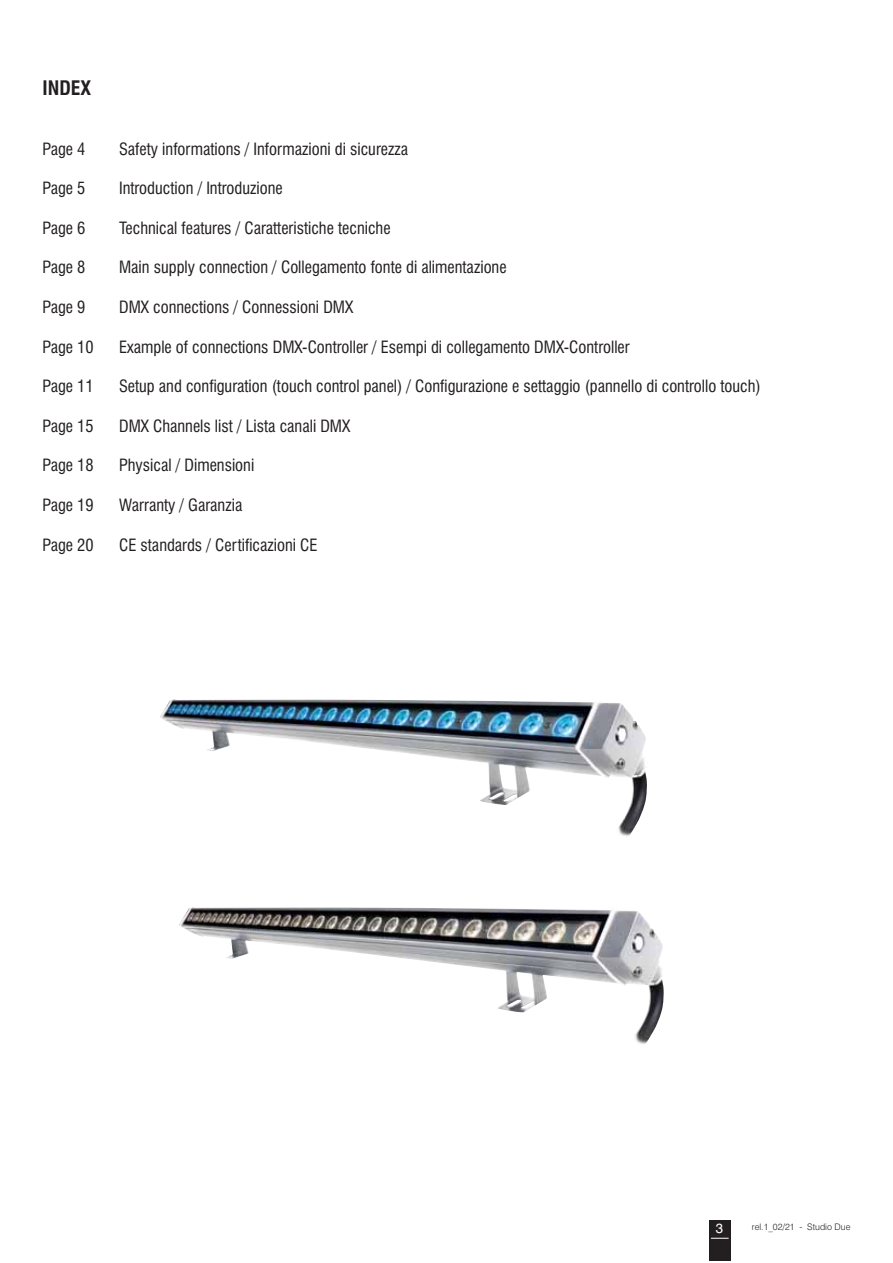
<style>
.page{position:relative;width:893px;height:1263px;background:#fff}
.page>*{position:absolute;margin:0;border:0;box-sizing:border-box;transform-origin:0 0}
.t1{font:700 condensed 19.5px "Swiss 721 BT";color:#231f20}
.t2{font:condensed 16.5px "Swiss 721 BT";color:#231f20}
.t3{font:13.5px "Swiss 721 BT";color:#fff}
.t4{font:300 9px "Swiss 721 BT";color:#231f20}
</style>
<div class="page">
<div style="left:709px;top:1220px;width:22px;height:41px;background:#231f20"></div>
<svg style="left:711px;top:1238px;width:17px;height:1px"></svg>
<img style="left:160px;top:699px;width:487px;height:137px">
<img style="left:179px;top:907px;width:485px;height:137px">
<p class="t1" style="left:43px;top:79px;width:50px">INDEX</p>
<p class="t2" style="left:43px;top:141px;width:44px">Page 4</p>
<p class="t2" style="left:119px;top:141px;width:291px">Safety informations / Informazioni di sicurezza</p>
<p class="t2" style="left:43px;top:180px;width:44px">Page 5</p>
<p class="t2" style="left:119px;top:180px;width:165px">Introduction / Introduzione</p>
<p class="t2" style="left:43px;top:220px;width:44px">Page 6</p>
<p class="t2" style="left:119px;top:220px;width:273px">Technical features / Caratteristiche tecniche</p>
<p class="t2" style="left:43px;top:259px;width:44px">Page 8</p>
<p class="t2" style="left:119px;top:259px;width:389px">Main supply connection / Collegamento fonte di alimentazione</p>
<p class="t2" style="left:43px;top:299px;width:44px">Page 9</p>
<p class="t2" style="left:119px;top:299px;width:236px">DMX connections / Connessioni DMX</p>
<p class="t2" style="left:43px;top:339px;width:53px">Page 10</p>
<p class="t2" style="left:119px;top:339px;width:512px">Example of connections DMX-Controller / Esempi di collegamento DMX-Controller</p>
<p class="t2" style="left:43px;top:378px;width:53px">Page 11</p>
<p class="t2" style="left:119px;top:378px;width:643px">Setup and configuration (touch control panel) / Configurazione e settaggio (pannello di controllo touch)</p>
<p class="t2" style="left:43px;top:418px;width:53px">Page 15</p>
<p class="t2" style="left:119px;top:418px;width:233px">DMX Channels list / Lista canali DMX</p>
<p class="t2" style="left:43px;top:457px;width:53px">Page 18</p>
<p class="t2" style="left:119px;top:457px;width:137px">Physical / Dimensioni</p>
<p class="t2" style="left:43px;top:497px;width:53px">Page 19</p>
<p class="t2" style="left:119px;top:497px;width:125px">Warranty / Garanzia</p>
<p class="t2" style="left:43px;top:537px;width:53px">Page 20</p>
<p class="t2" style="left:119px;top:537px;width:200px">CE standards / Certificazioni CE</p>
<p class="t3" style="left:716px;top:1220px;width:9px">3</p>
<p class="t4" style="left:752px;top:1222px;width:100px">rel.1_02/21 - Studio Due</p>
</div>
